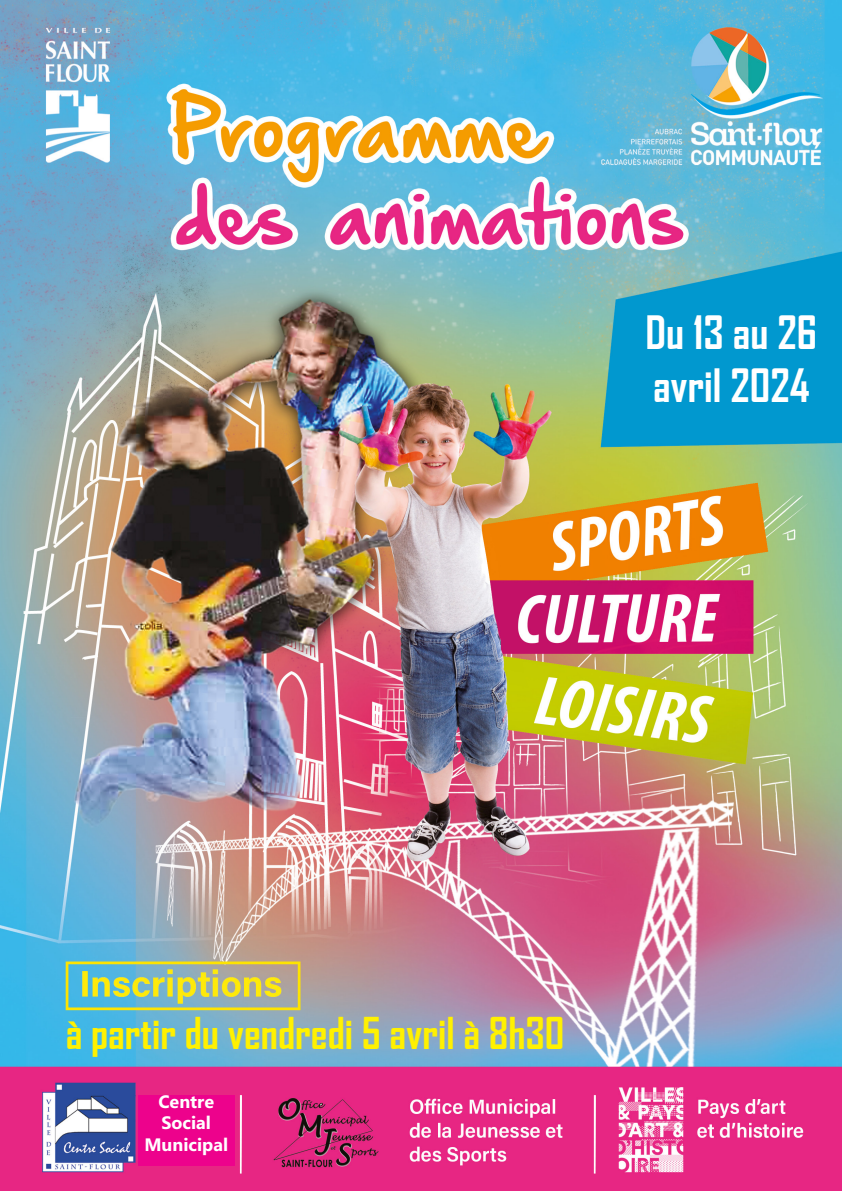
<style>
.page{position:relative;width:842px;height:1191px;background:#fff}
.page>*{position:absolute;margin:0;border:0;box-sizing:border-box;transform-origin:0 0}
.t1{font:700 44px/52.8px "Agency FB";color:#fff}
.t2{font:700 42px "Agency FB";color:#fff101}
.t3{font:700 18px "Microsoft Phags Pa";color:#fff}
</style>
<div class="page">
<img style="left:0;top:0;width:842px;height:1191px">
<div style="left:138px;top:1094px;width:96px;height:71px;background:#ed028c"></div>
<p class="t1" style="left:646px;top:305px;width:173px">Du 13 au 26 avril 2024</p>
<p class="t2" style="left:66px;top:1007px;width:500px">à partir du vendredi 5 avril à 8h30</p>
<p class="t3" style="left:158px;top:1088px;width:57px">Centre</p>
<p class="t3" style="left:161px;top:1110px;width:51px">Social</p>
<p class="t3" style="left:144px;top:1131px;width:85px">Municipal</p>
</div>
